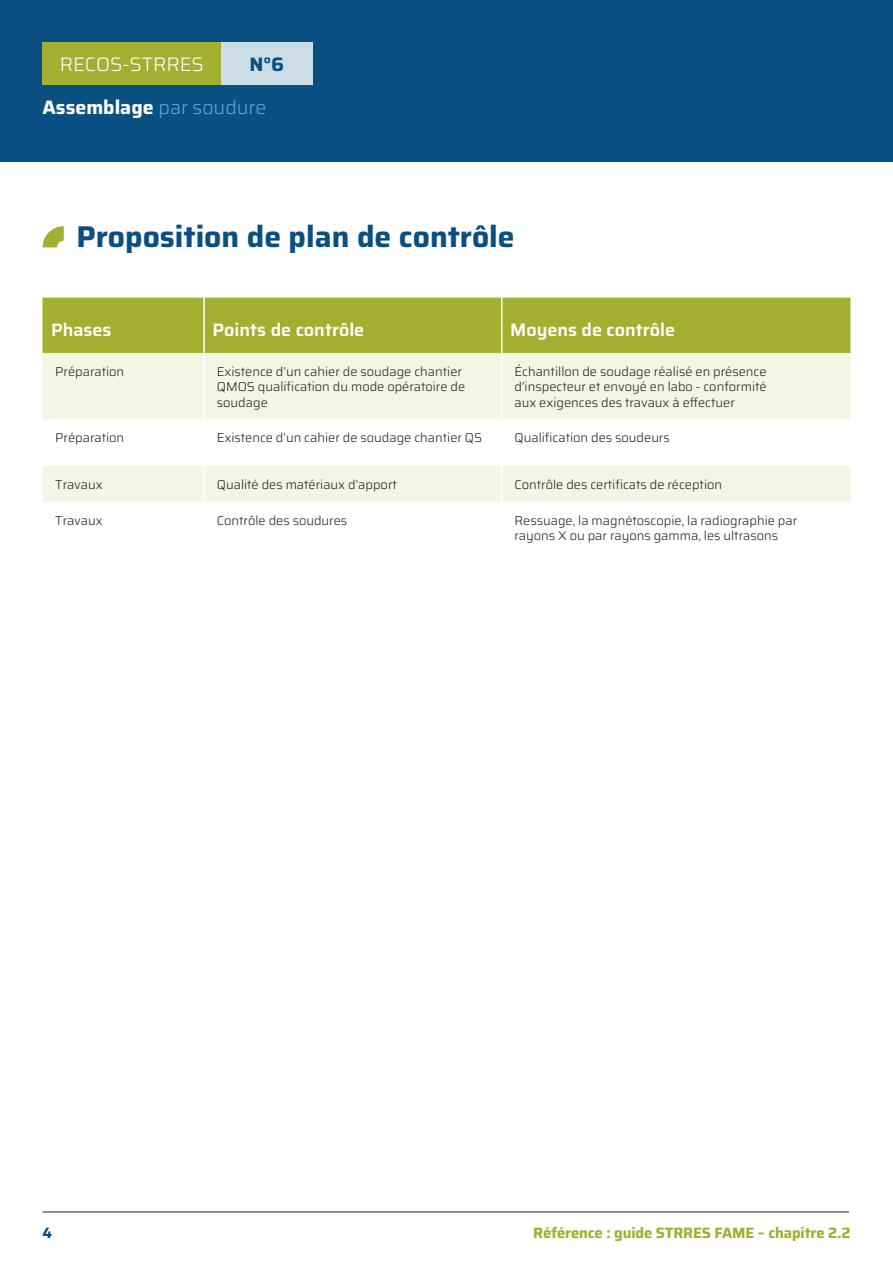
<style>
.page{position:relative;width:893px;height:1263px;background:#fff}
.page>*{position:absolute;margin:0;border:0;box-sizing:border-box;transform-origin:0 0}
.t1{font:700 30px "Saira";color:#0a4f82}
.t2{font:700 19.5px "Saira";color:#fff}
.t3{font:300 19.5px "Saira";color:#fff}
.t4{font:700 19.5px "Saira";color:#0a4f82}
.TAB_titre{font:600 18px "Saira";color:#fff}
.t5{font:700 15px "Saira";letter-spacing:-.01em;color:#a3af30}
.t6{font:700 15px "Saira";color:#0a4f82}
.TAB_gauche{font:300 12.75px/15.3px "Saira";color:#231f20}
.s1{font-weight:300;color:#61a6da}
</style>
<div class="page">
<div style="left:0;top:0;width:893px;height:162px;background:#0a4f82"></div>
<div style="left:43px;top:43px;width:178px;height:42px;background:#a3af30"></div>
<div style="left:221px;top:43px;width:92px;height:42px;background:#cddde6"></div>
<hr style="left:43px;top:1212px;width:806px;height:1px;background:#231f20">
<svg style="left:43px;top:226px;width:21px;height:21px"></svg>
<div style="left:43px;top:298px;width:807px;height:55px;background:#a3af30"></div>
<svg style="left:43px;top:353px;width:807px;height:149px;fill:#f3f5e5"></svg>
<hr style="left:203px;top:298px;width:2px;height:55px;background:#fff">
<hr style="left:501px;top:298px;width:1px;height:55px;background:#fff">
<hr style="left:203px;top:353px;width:2px;height:66px;background:#fff">
<hr style="left:501px;top:353px;width:1px;height:66px;background:#fff">
<hr style="left:203px;top:419px;width:2px;height:47px;background:#fff">
<hr style="left:501px;top:419px;width:1px;height:47px;background:#fff">
<hr style="left:203px;top:466px;width:2px;height:36px;background:#fff">
<hr style="left:501px;top:466px;width:1px;height:36px;background:#fff">
<h2 class="t3" style="left:60px;top:48px;width:145px">RECOS-STRRES</h2>
<h2 class="t4" style="left:249px;top:48px;width:36px">N°6</h2>
<h2 class="t2" style="left:43px;top:92px;width:225px">Assemblage <span class="s1">par soudure</span></h2>
<p class="t1" style="left:77px;top:212px;width:440px">Proposition de plan de contrôle</p>
<p class="TAB_titre" style="left:51px;top:314px;width:62px">Phases</p>
<p class="TAB_titre" style="left:213px;top:314px;width:153px">Points de contrôle</p>
<p class="TAB_titre" style="left:510px;top:314px;width:166px">Moyens de contrôle</p>
<p class="TAB_gauche" style="left:55px;top:363px;width:70px">Préparation</p>
<p class="TAB_gauche" style="left:217px;top:363px;width:250px">Existence d’un cahier de soudage chantier<br>QMOS qualification du mode opératoire de soudage</p>
<p class="TAB_gauche" style="left:514px;top:363px;width:254px;text-align:justify">Échantillon de soudage réalisé en présence d’inspecteur et envoyé en labo - conformité aux exigences des travaux à effectuer</p>
<p class="TAB_gauche" style="left:55px;top:430px;width:70px">Préparation</p>
<p class="TAB_gauche" style="left:217px;top:430px;width:267px">Existence d’un cahier de soudage chantier QS</p>
<p class="TAB_gauche" style="left:514px;top:430px;width:157px">Qualification des soudeurs</p>
<p class="TAB_gauche" style="left:55px;top:476px;width:49px">Travaux</p>
<p class="TAB_gauche" style="left:217px;top:476px;width:182px">Qualité des matériaux d’apport</p>
<p class="TAB_gauche" style="left:514px;top:476px;width:209px">Contrôle des certificats de réception</p>
<p class="TAB_gauche" style="left:55px;top:512px;width:49px">Travaux</p>
<p class="TAB_gauche" style="left:217px;top:512px;width:132px">Contrôle des soudures</p>
<p class="TAB_gauche" style="left:514px;top:512px;width:284px">Ressuage, la magnétoscopie, la radiographie par rayons X ou par rayons gamma, les ultrasons</p>
<p class="t6" style="left:43px;top:1220px;width:11px">4</p>
<p class="t5" style="left:533px;top:1220px;width:319px">Référence : guide STRRES FAME – chapitre 2.2</p>
</div>
